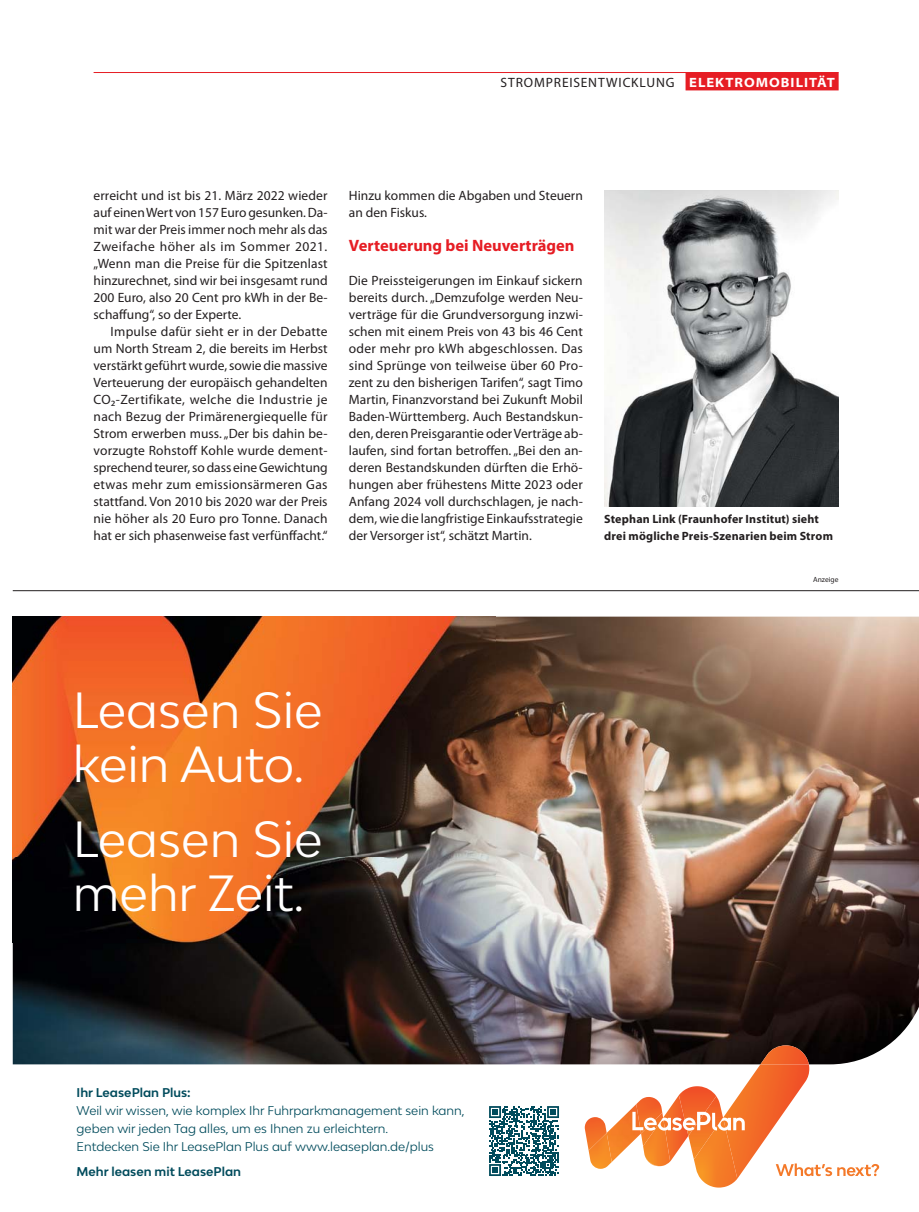
<style>
.page{position:relative;width:919px;height:1212px;background:#fff}
.page>*{position:absolute;margin:0;border:0;box-sizing:border-box;transform-origin:0 0}
.t1{font:48px/54px "Lease Plan";color:#fff}
.t2{font:700 16.5px "Myriad Pro";color:#e61d24}
.t3{font:13.5px/17px "Myriad Pro";color:#231f20;text-align:justify}
.t4{font:13.5px "Myriad Pro";letter-spacing:.065em;color:#231f20}
.t5{font:12px/18px "Lease Plan";color:#004b5c}
.t6{font:700 12px/17px "Myriad Pro";letter-spacing:.015em;color:#231f20}
.t7{font:700 12px "Lease Plan";color:#004b5c}
.t8{font:7.5px "Myriad Pro";color:#231f20}
.s1{font-weight:700;font-stretch:semi-expanded;color:#fff}
</style>
<div class="page">
<div style="left:685px;top:72px;width:153px;height:18px;background:#e61d24"></div>
<hr style="left:94px;top:72px;width:744px;height:1px;background:#e61d24">
<hr style="left:13px;top:590px;width:905px;height:1px;background:#231f20">
<img style="left:604px;top:190px;width:234px;height:316px">
<img style="left:13px;top:617px;width:905px;height:447px">
<img style="left:13px;top:617px;width:482px;height:325px">
<svg style="left:584px;top:1117px;width:16px;height:30px"></svg>
<img style="left:600px;top:1104px;width:41px;height:59px">
<img style="left:588px;top:1133px;width:23px;height:36px">
<img style="left:641px;top:1111px;width:22px;height:34px">
<img style="left:636px;top:1097px;width:26px;height:36px">
<img style="left:643px;top:1130px;width:1px;height:16px">
<img style="left:667px;top:1096px;width:32px;height:65px">
<img style="left:644px;top:1130px;width:26px;height:24px">
<img style="left:644px;top:1154px;width:26px;height:12px">
<img style="left:678px;top:1086px;width:38px;height:50px">
<img style="left:723px;top:1064px;width:86px;height:122px">
<img style="left:760px;top:1045px;width:48px;height:19px">
<img style="left:693px;top:1159px;width:9px;height:21px">
<svg style="left:632px;top:1112px;width:112px;height:18px"></svg>
<svg style="left:775px;top:1163px;width:104px;height:13px"></svg>
<svg style="left:489px;top:1106px;width:70px;height:70px"></svg>
<p class="t4" style="left:500px;top:78px;width:336px">STROMPREISENTWICKLUNG <span class="s1">ELEKTROMOBILITÄT</span></p>
<p class="t3" style="left:94px;top:188px;width:236px">erreicht und ist bis 21. März 2022 wieder auf einen Wert von 157 Euro gesunken. Da&shy;mit war der Preis immer noch mehr als das Zweifache höher als im Sommer 2021. „Wenn man die Preise für die Spitzenlast hinzurechnet, sind wir bei insgesamt rund 200 Euro, also 20 Cent pro kWh in der Be&shy;schaffung“, so der Experte.</p>
<p class="t3" style="left:94px;top:324px;width:236px;text-indent:17px">Impulse dafür sieht er in der Debatte um North Stream 2, die bereits im Herbst verstärkt geführt wurde, sowie die massive Verteuerung der europäisch gehandelten CO₂-Zertifikate, welche die Industrie je nach Bezug der Primärenergiequelle für Strom erwerben muss. „Der bis dahin be&shy;vorzugte Rohstoff Kohle wurde dement&shy;sprechend teurer, so dass eine Gewichtung etwas mehr zum emissionsärmeren Gas stattfand. Von 2010 bis 2020 war der Preis nie höher als 20 Euro pro Tonne. Danach hat er sich phasenweise fast verfünffacht.“</p>
<p class="t3" style="left:349px;top:188px;width:235px">Hinzu kommen die Abgaben und Steuern an den Fiskus.</p>
<p class="t2" style="left:349px;top:239px;width:227px">Verteuerung bei Neuverträgen</p>
<p class="t3" style="left:349px;top:273px;width:235px">Die Preissteigerungen im Einkauf sickern bereits durch. „Demzufolge werden Neu&shy;verträge für die Grundversorgung inzwi&shy;schen mit einem Preis von 43 bis 46 Cent oder mehr pro kWh abgeschlossen. Das sind Sprünge von teilweise über 60 Pro&shy;zent zu den bisherigen Tarifen“, sagt Timo Martin, Finanzvorstand bei Zukunft Mobil Baden-Württemberg. Auch Bestandskun&shy;den, deren Preisgarantie oder Verträge ab&shy;laufen, sind fortan betroffen. „Bei den an&shy;deren Bestandskunden dürften die Erhö&shy;hungen aber frühestens Mitte 2023 oder Anfang 2024 voll durchschlagen, je nach&shy;dem, wie die langfristige Einkaufsstrategie der Versorger ist“, schätzt Martin.</p>
<p class="t6" style="left:604px;top:512px;width:230px">Stephan Link (Fraunhofer Institut) sieht drei mögliche Preis-Szenarien beim Strom</p>
<p class="t8" style="left:813px;top:577px;width:27px">Anzeige</p>
<h1 class="t1" style="left:73px;top:686px;width:251px">Leasen Sie kein Auto.</h1>
<h1 class="t1" style="left:73px;top:816px;width:251px">Leasen Sie mehr Zeit.</h1>
<p class="t7" style="left:77px;top:1086px;width:116px">Ihr LeasePlan Plus:</p>
<p class="t5" style="left:77px;top:1102px;width:389px">Weil wir wissen, wie komplex Ihr Fuhrparkmanagement sein kann, geben wir jeden Tag alles, um es Ihnen zu erleichtern.<br>Entdecken Sie Ihr LeasePlan Plus auf www.leaseplan.de/plus</p>
<p class="t7" style="left:77px;top:1165px;width:166px">Mehr leasen mit LeasePlan</p>
</div>
